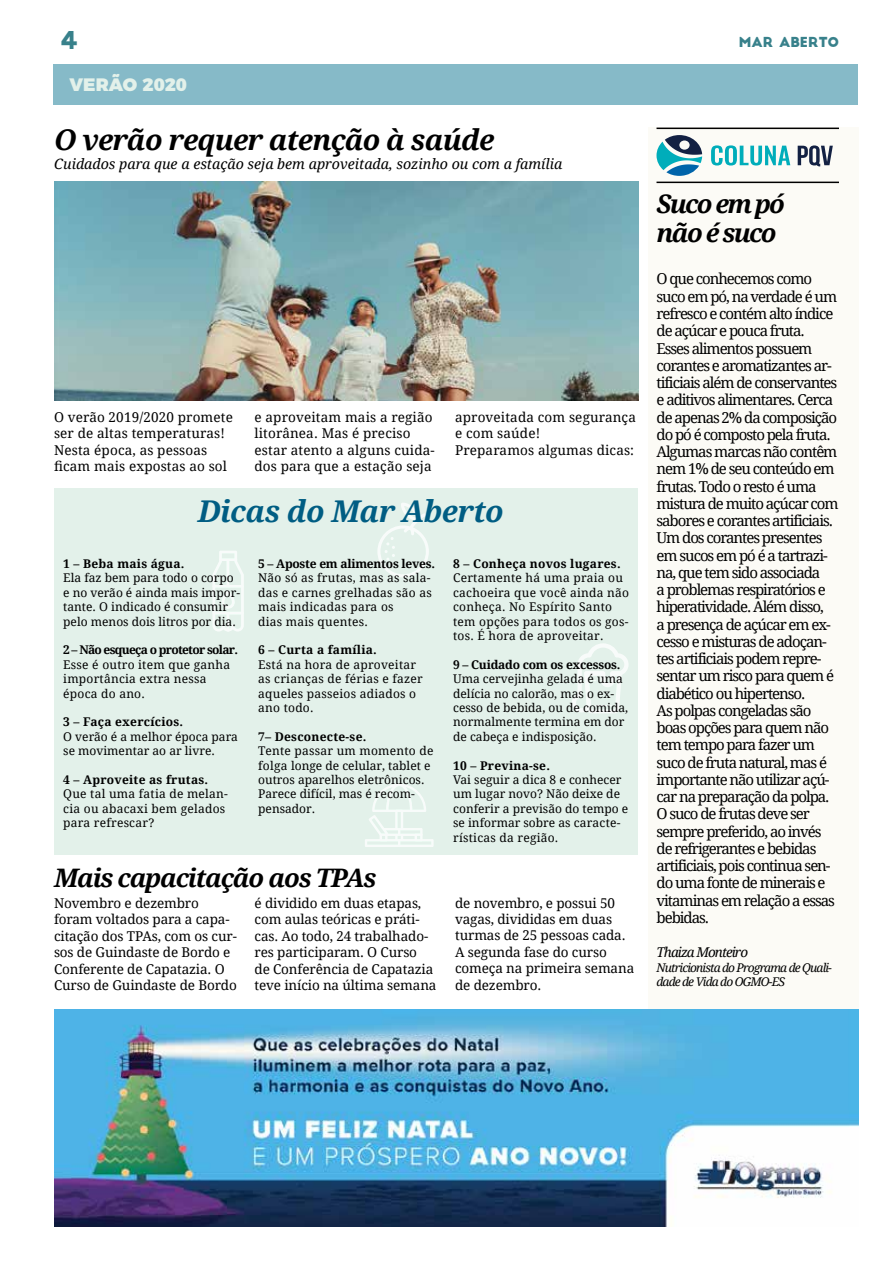
<style>
.page{position:relative;width:893px;height:1263px;background:#fff}
.page>*{position:absolute;margin:0;border:0;box-sizing:border-box;transform-origin:0 0}
.t1{font:italic 700 30px "Droid Serif";letter-spacing:-.02em;color:#005d83}
.t2{font:italic 700 28.5px "Droid Serif";letter-spacing:-.03em;color:#000}
.t3{font:italic 700 25.5px "Droid Serif";letter-spacing:-.05em;color:#000}
.t4{font:italic 700 25.5px/28.5px "Droid Serif";letter-spacing:-.07em;color:#000}
.t5{font:24px "Big John";color:#38818b}
.t6{font:900 18px "Montserrat";color:#e3f1ea}
.t7{font:15px/17.2px "Droid Serif";letter-spacing:-.07em;color:#000}
.t8{font:italic 14.25px "Droid Serif";color:#000}
.t9{font:13.5px/16.5px "Droid Serif";letter-spacing:-.01em;color:#000}
.t10{font:13.5px/16.5px "Droid Serif";letter-spacing:.01em;color:#000}
.t11{font:italic 13.5px "Droid Serif";letter-spacing:-.07em;color:#000}
.t12{font:13.5px "Big John";color:#38818b}
.t13{font:12px/14.4px "Droid Serif";color:#000}
.t14{font:12px/14.4px "Droid Serif";letter-spacing:.02em;color:#000}
.t15{font:700 12px "Droid Serif";letter-spacing:.02em;color:#000}
.t16{font:italic 12px/14.2px "Droid Serif";letter-spacing:-.07em;color:#000}
.t17{font:700 12px "Droid Serif";letter-spacing:-.02em;color:#000}
.t18{font:700 12px "Droid Serif";letter-spacing:-.06em;color:#000}
</style>
<div class="page">
<div style="left:648px;top:128px;width:210px;height:887px;background:#fcfbf6"></div>
<div style="left:54px;top:64px;width:804px;height:41px;background:#86bac8"></div>
<hr style="left:656px;top:182px;width:183px;height:1px;background:#000">
<hr style="left:656px;top:128px;width:183px;height:1px;background:#000">
<svg style="left:656px;top:135px;width:46px;height:41px"></svg>
<svg style="left:798px;top:145px;width:35px;height:21px"></svg>
<svg style="left:711px;top:145px;width:79px;height:21px"></svg>
<div style="left:54px;top:488px;width:584px;height:367px;background:#e3f1ea"></div>
<svg style="left:377px;top:503px;width:52px;height:74px"></svg>
<svg style="left:572px;top:643px;width:57px;height:70px"></svg>
<svg style="left:212px;top:551px;width:32px;height:80px"></svg>
<svg style="left:365px;top:784px;width:69px;height:63px"></svg>
<img style="left:54px;top:1010px;width:804px;height:216px">
<img style="left:54px;top:182px;width:585px;height:219px">
<h3 class="t5" style="left:61px;top:30px;width:17px">4</h3>
<p class="t12" style="left:739px;top:35px;width:102px">MAR ABERTO</p>
<p class="t6" style="left:70px;top:69px;width:119px">VERÃO 2020</p>
<h2 class="t2" style="left:54px;top:119px;width:442px">O verão requer atenção à saúde</h2>
<p class="t8" style="left:54px;top:154px;width:510px">Cuidados para que a estação seja bem aproveitada, sozinho ou com a família</p>
<p class="t10" style="left:54px;top:408px;width:180px">O verão 2019/2020 promete ser de altas temperaturas!<br>Nesta época, as pessoas ficam mais expostas ao sol</p>
<p class="t10" style="left:255px;top:408px;width:182px">e aproveitam mais a região litorânea. Mas é preciso estar atento a alguns cuida&shy;dos para que a estação seja</p>
<p class="t10" style="left:455px;top:408px;width:182px">aproveitada com segurança e com saúde!<br>Preparamos algumas dicas:</p>
<h1 class="t1" style="left:198px;top:490px;width:307px">Dicas do Mar Aberto</h1>
<p class="t15" style="left:63px;top:555px;width:123px">1 – Beba mais água.</p>
<p class="t13" style="left:63px;top:571px;width:178px">Ela faz bem para todo o corpo e no verão é ainda mais impor&shy;tante. O indicado é consumir pelo menos dois litros por dia.</p>
<p class="t18" style="left:63px;top:642px;width:176px">2 – Não esqueça o protetor solar.</p>
<p class="t14" style="left:63px;top:657px;width:168px">Esse é outro item que ganha importância extra nessa época do ano.</p>
<p class="t15" style="left:63px;top:714px;width:121px">3 – Faça exercícios.</p>
<p class="t13" style="left:63px;top:729px;width:176px">O verão é a melhor época para se movimentar ao ar livre.</p>
<p class="t15" style="left:63px;top:771px;width:146px">4 – Aproveite as frutas.</p>
<p class="t14" style="left:63px;top:787px;width:166px">Que tal uma fatia de melan&shy;cia ou abacaxi bem gelados para refrescar?</p>
<p class="t17" style="left:258px;top:555px;width:178px">5 – Aposte em alimentos leves.</p>
<p class="t14" style="left:258px;top:570px;width:175px">Não só as frutas, mas as sala&shy;das e carnes grelhadas são as mais indicadas para os<br>dias mais quentes.</p>
<p class="t15" style="left:258px;top:642px;width:120px">6 – Curta a família.</p>
<p class="t14" style="left:258px;top:657px;width:166px">Está na hora de aproveitar as crianças de férias e fazer aqueles passeios adiados o ano todo.</p>
<p class="t15" style="left:258px;top:728px;width:110px">7– Desconecte-se.</p>
<p class="t13" style="left:258px;top:743px;width:177px">Tente passar um momento de folga longe de celular, tablet e outros aparelhos eletrônicos.<br>Parece difícil, mas é recom&shy;pensador.</p>
<h3 class="t3" style="left:54px;top:860px;width:324px">Mais capacitação aos TPAs</h3>
<p class="t15" style="left:453px;top:555px;width:169px">8 – Conheça novos lugares.</p>
<p class="t14" style="left:453px;top:570px;width:177px">Certamente há uma praia ou cachoeira que você ainda não conheça. No Espírito Santo tem opções para todos os gos&shy;tos. É hora de aproveitar.</p>
<p class="t17" style="left:453px;top:656px;width:169px">9 – Cuidado com os excessos.</p>
<p class="t13" style="left:453px;top:671px;width:177px">Uma cervejinha gelada é uma delícia no calorão, mas o ex&shy;cesso de bebida, ou de comida, normalmente termina em dor de cabeça e indisposição.</p>
<p class="t15" style="left:453px;top:757px;width:98px">10 – Previna-se.</p>
<p class="t13" style="left:453px;top:772px;width:177px">Vai seguir a dica 8 e conhecer um lugar novo? Não deixe de conferir a previsão do tempo e se informar sobre as caracte&shy;rísticas da região.</p>
<p class="t9" style="left:54px;top:894px;width:184px">Novembro e dezembro foram voltados para a capa&shy;citação dos TPAs, com os cur&shy;sos de Guindaste de Bordo e<br>Conferente de Capatazia. O<br>Curso de Guindaste de Bordo</p>
<p class="t9" style="left:255px;top:894px;width:183px">é dividido em duas etapas, com aulas teóricas e práti&shy;cas. Ao todo, 24 trabalhado&shy;res participaram. O Curso<br>de Conferência de Capatazia teve início na última semana</p>
<p class="t9" style="left:455px;top:894px;width:181px">de novembro, e possui 50 vagas, divididas em duas turmas de 25 pessoas cada.<br>A segunda fase do curso começa na primeira semana de dezembro.</p>
<h3 class="t4" style="left:656px;top:189px;width:130px">Suco em pó não é suco</h3>
<p class="t7" style="left:656px;top:270px;width:184px">O que conhecemos como suco em pó, na verdade é um refresco e contém alto índice de açúcar e pouca fruta.<br>Esses alimentos possuem corantes e aromatizantes ar&shy;tificiais além de conservantes e aditivos alimentares. Cerca de apenas 2% da composição do pó é composto pela fruta.<br>Algumas marcas não contêm nem 1% de seu conteúdo em frutas. Todo o resto é uma mistura de muito açúcar com sabores e corantes artificiais.<br>Um dos corantes presentes em sucos em pó é a tartrazi&shy;na, que tem sido associada<br>a problemas respiratórios e hiperatividade. Além disso,<br>a presença de açúcar em ex&shy;cesso e misturas de adoçan&shy;tes artificiais podem repre&shy;sentar um risco para quem é diabético ou hipertenso.<br>As polpas congeladas são boas opções para quem não tem tempo para fazer um suco de fruta natural, mas é importante não utilizar açú&shy;car na preparação da polpa.<br>O suco de frutas deve ser sempre preferido, ao invés de refrigerantes e bebidas artificiais, pois continua sen&shy;do uma fonte de minerais e vitaminas em relação a essas bebidas.</p>
<p class="t11" style="left:656px;top:943px;width:93px">Thaiza Monteiro</p>
<p class="t16" style="left:656px;top:960px;width:177px">Nutricionista do Programa de Quali&shy;dade de Vida do OGMO-ES</p>
</div>
